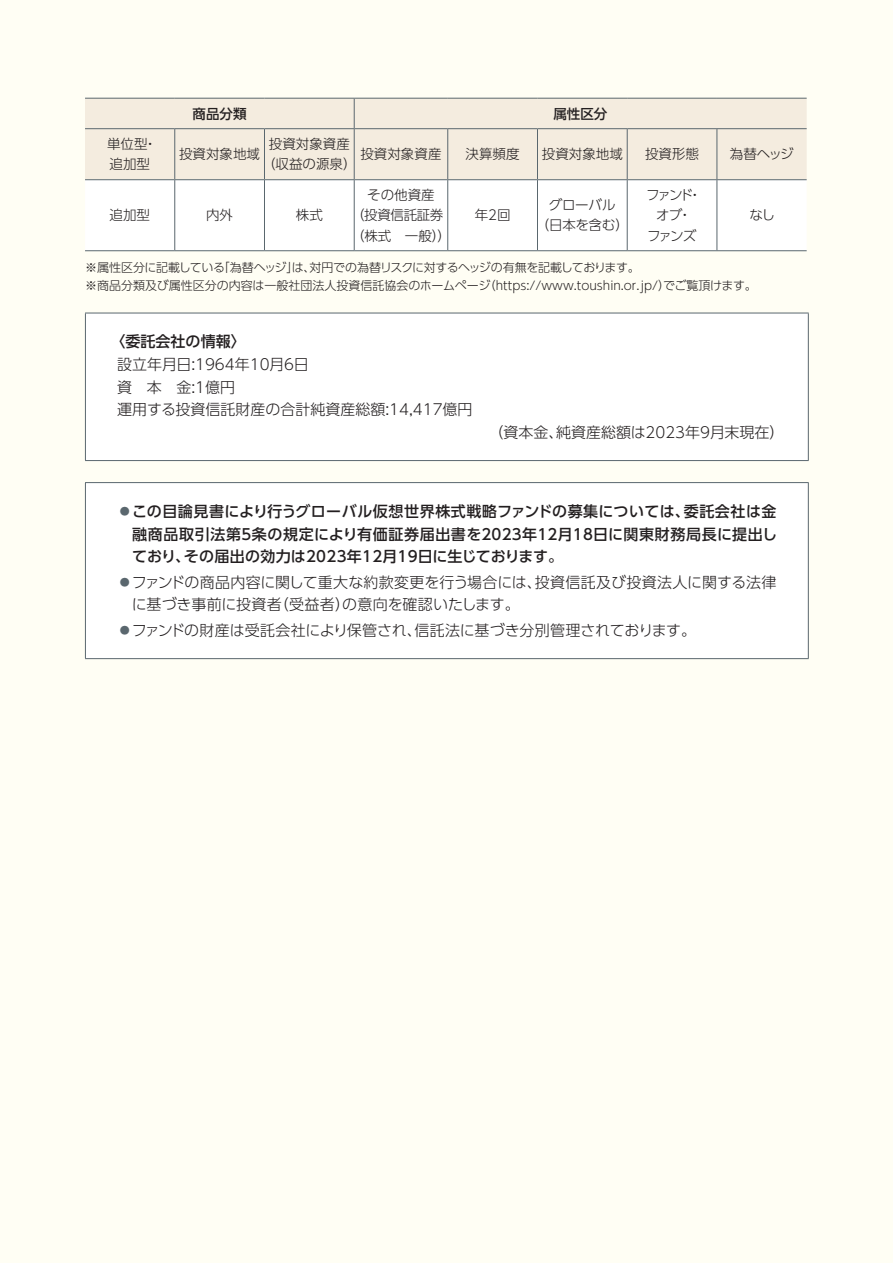
<style>
.page{position:relative;width:893px;height:1263px;background:#fffef4}
.page>*{position:absolute;margin:0;border:0;box-sizing:border-box;transform-origin:0 0}
.textbase{font:300 15px/22.5px "UD Shin Go Pro";color:#231f20}
.textbase-2{font:500 15px/22.5px "UD Shin Go Pro";letter-spacing:.01em;color:#231f20;text-align:justify}
.A-9pt{font:300 13.5px/20.2px "UD Shin Go Pro";color:#231f20;text-align:center}
.A-9pt-2{font:300 13.5px/20.2px "UD Shin Go Pro";letter-spacing:-.025em;color:#231f20;text-align:center}
.textbase-3{font:500 13.5px "UD Shin Go Pro";color:#231f20}
.textbase-4{font:300 12px "UD Shin Go Pro";color:#231f20}
.textbase-5{font:300 12px "UD Shin Go Pro";letter-spacing:-.035em;color:#231f20}
.s1{font-size:10.05px;color:#5a676e}
</style>
<div class="page">
<div style="left:85px;top:99px;width:722px;height:80px;background:#f4ecdf"></div>
<div style="left:85px;top:180px;width:722px;height:70px;background:#fff"></div>
<hr style="left:85px;top:98px;width:90px;height:1px;background:#5a676e">
<hr style="left:175px;top:98px;width:89px;height:1px;background:#5a676e">
<hr style="left:264px;top:98px;width:90px;height:1px;background:#5a676e">
<hr style="left:354px;top:98px;width:94px;height:1px;background:#5a676e">
<hr style="left:448px;top:98px;width:89px;height:1px;background:#5a676e">
<hr style="left:537px;top:98px;width:90px;height:1px;background:#5a676e">
<hr style="left:627px;top:98px;width:90px;height:1px;background:#5a676e">
<hr style="left:717px;top:98px;width:90px;height:1px;background:#5a676e">
<hr style="left:85px;top:128px;width:90px;height:1px;background:#5a676e">
<hr style="left:175px;top:128px;width:89px;height:1px;background:#5a676e">
<hr style="left:174px;top:129px;width:1px;height:50px;background:#5a676e">
<hr style="left:264px;top:128px;width:90px;height:1px;background:#5a676e">
<hr style="left:264px;top:129px;width:1px;height:50px;background:#5a676e">
<hr style="left:354px;top:128px;width:94px;height:1px;background:#5a676e">
<hr style="left:448px;top:128px;width:89px;height:1px;background:#5a676e">
<hr style="left:447px;top:129px;width:1px;height:50px;background:#5a676e">
<hr style="left:537px;top:128px;width:90px;height:1px;background:#5a676e">
<hr style="left:537px;top:129px;width:1px;height:50px;background:#5a676e">
<hr style="left:627px;top:128px;width:90px;height:1px;background:#5a676e">
<hr style="left:627px;top:129px;width:1px;height:50px;background:#5a676e">
<hr style="left:717px;top:128px;width:90px;height:1px;background:#5a676e">
<hr style="left:716px;top:129px;width:1px;height:50px;background:#5a676e">
<hr style="left:85px;top:179px;width:90px;height:1px;background:#5a676e">
<hr style="left:175px;top:179px;width:89px;height:1px;background:#5a676e">
<hr style="left:174px;top:180px;width:1px;height:70px;background:#5a676e">
<hr style="left:264px;top:179px;width:90px;height:1px;background:#5a676e">
<hr style="left:264px;top:180px;width:1px;height:70px;background:#5a676e">
<hr style="left:354px;top:179px;width:94px;height:1px;background:#5a676e">
<hr style="left:448px;top:179px;width:89px;height:1px;background:#5a676e">
<hr style="left:447px;top:180px;width:1px;height:70px;background:#5a676e">
<hr style="left:537px;top:179px;width:90px;height:1px;background:#5a676e">
<hr style="left:537px;top:180px;width:1px;height:70px;background:#5a676e">
<hr style="left:627px;top:179px;width:90px;height:1px;background:#5a676e">
<hr style="left:627px;top:180px;width:1px;height:70px;background:#5a676e">
<hr style="left:717px;top:179px;width:90px;height:1px;background:#5a676e">
<hr style="left:716px;top:180px;width:1px;height:70px;background:#5a676e">
<hr style="left:85px;top:250px;width:90px;height:1px;background:#5a676e">
<hr style="left:175px;top:250px;width:89px;height:1px;background:#5a676e">
<hr style="left:264px;top:250px;width:90px;height:1px;background:#5a676e">
<hr style="left:354px;top:250px;width:94px;height:1px;background:#5a676e">
<hr style="left:448px;top:250px;width:89px;height:1px;background:#5a676e">
<hr style="left:537px;top:250px;width:90px;height:1px;background:#5a676e">
<hr style="left:627px;top:250px;width:90px;height:1px;background:#5a676e">
<hr style="left:717px;top:250px;width:90px;height:1px;background:#5a676e">
<svg style="left:354px;top:99px;width:1px;height:29px"></svg>
<hr style="left:354px;top:129px;width:1px;height:50px;background:#5a676e">
<hr style="left:354px;top:180px;width:1px;height:70px;background:#5a676e">
<div style="left:85px;top:313px;width:723px;height:148px;background:#fff"></div>
<hr style="left:85px;top:313px;width:724px;height:1px;background:#5a676e">
<hr style="left:85px;top:313px;width:1px;height:147px;background:#5a676e">
<hr style="left:808px;top:313px;width:1px;height:147px;background:#5a676e">
<hr style="left:85px;top:460px;width:724px;height:1px;background:#5a676e">
<div style="left:85px;top:483px;width:723px;height:176px;background:#fff"></div>
<hr style="left:85px;top:482px;width:724px;height:1px;background:#5a676e">
<hr style="left:85px;top:483px;width:1px;height:175px;background:#5a676e">
<hr style="left:808px;top:483px;width:1px;height:175px;background:#5a676e">
<hr style="left:85px;top:658px;width:724px;height:1px;background:#5a676e">
<p class="textbase-3" style="left:193px;top:102px;width:55px">商品分類</p>
<p class="textbase-3" style="left:553px;top:102px;width:55px">属性区分</p>
<p class="A-9pt" style="left:107px;top:133px;width:51px;text-align:left">単位型・追加型</p>
<p class="A-9pt" style="left:179px;top:144px;width:83px">投資対象地域</p>
<p class="A-9pt" style="left:262px;top:133px;width:96px">投資対象資産（収益の源泉）</p>
<p class="A-9pt" style="left:360px;top:144px;width:83px">投資対象資産</p>
<p class="A-9pt" style="left:466px;top:144px;width:55px">決算頻度</p>
<p class="A-9pt" style="left:542px;top:144px;width:82px">投資対象地域</p>
<p class="A-9pt" style="left:645px;top:144px;width:55px">投資形態</p>
<p class="A-9pt" style="left:730px;top:144px;width:65px">為替ヘッジ</p>
<p class="A-9pt" style="left:110px;top:205px;width:42px">追加型</p>
<p class="A-9pt" style="left:206px;top:205px;width:28px">内外</p>
<p class="A-9pt" style="left:296px;top:205px;width:28px">株式</p>
<p class="A-9pt" style="left:646px;top:184px;width:57px">ファンド・</p>
<p class="A-9pt" style="left:656px;top:205px;width:37px">オブ・</p>
<p class="A-9pt" style="left:647px;top:225px;width:51px">ファンズ</p>
<p class="A-9pt" style="left:351px;top:184px;width:101px">その他資産<br>（投資信託証券（株式　一般））</p>
<p class="A-9pt" style="left:475px;top:205px;width:37px">年2回</p>
<p class="A-9pt-2" style="left:536px;top:194px;width:95px">グローバル<br>（日本を含む）</p>
<p class="A-9pt" style="left:749px;top:205px;width:27px">なし</p>
<p class="textbase-5" style="left:85px;top:258px;width:556px">※属性区分に記載している「為替ヘッジ」は、対円での為替リスクに対するヘッジの有無を記載しております。</p>
<p class="textbase-4" style="left:85px;top:276px;width:673px">※商品分類及び属性区分の内容は一般社団法人投資信託協会のホームページ（https://www.toushin.or.jp/）でご覧頂けます。</p>
<p class="textbase-2" style="left:111px;top:330px;width:137px">〈委託会社の情報〉</p>
<p class="textbase" style="left:117px;top:352px;width:193px">設立年月日:1964年10月6日</p>
<p class="textbase" style="left:117px;top:375px;width:119px">資 本 金:1億円</p>
<p class="textbase" style="left:117px;top:397px;width:357px">運用する投資信託財産の合計純資産総額:14,417億円</p>
<p class="textbase" style="left:489px;top:420px;width:298px">（資本金、純資産総額は2023年9月末現在）</p>
<p class="textbase-2" style="left:132px;top:500px;width:647px;text-indent:-12px"><span class="s1">●</span> この目論見書により行うグローバル仮想世界株式戦略ファンドの募集については、委託会社は金融商品取引法第5条の規定により有価証券届出書を2023年12月18日に関東財務局長に提出しており、その届出の効力は2023年12月19日に生じております。</p>
<p class="textbase" style="left:132px;top:570px;width:646px;text-indent:-12px"><span class="s1">●</span> ファンドの商品内容に関して重大な約款変更を行う場合には、投資信託及び投資法人に関する法律に基づき事前に投資者（受益者）の意向を確認いたします。</p>
<p class="textbase" style="left:120px;top:618px;width:578px"><span class="s1">●</span> ファンドの財産は受託会社により保管され、信託法に基づき分別管理されております。</p>
</div>
